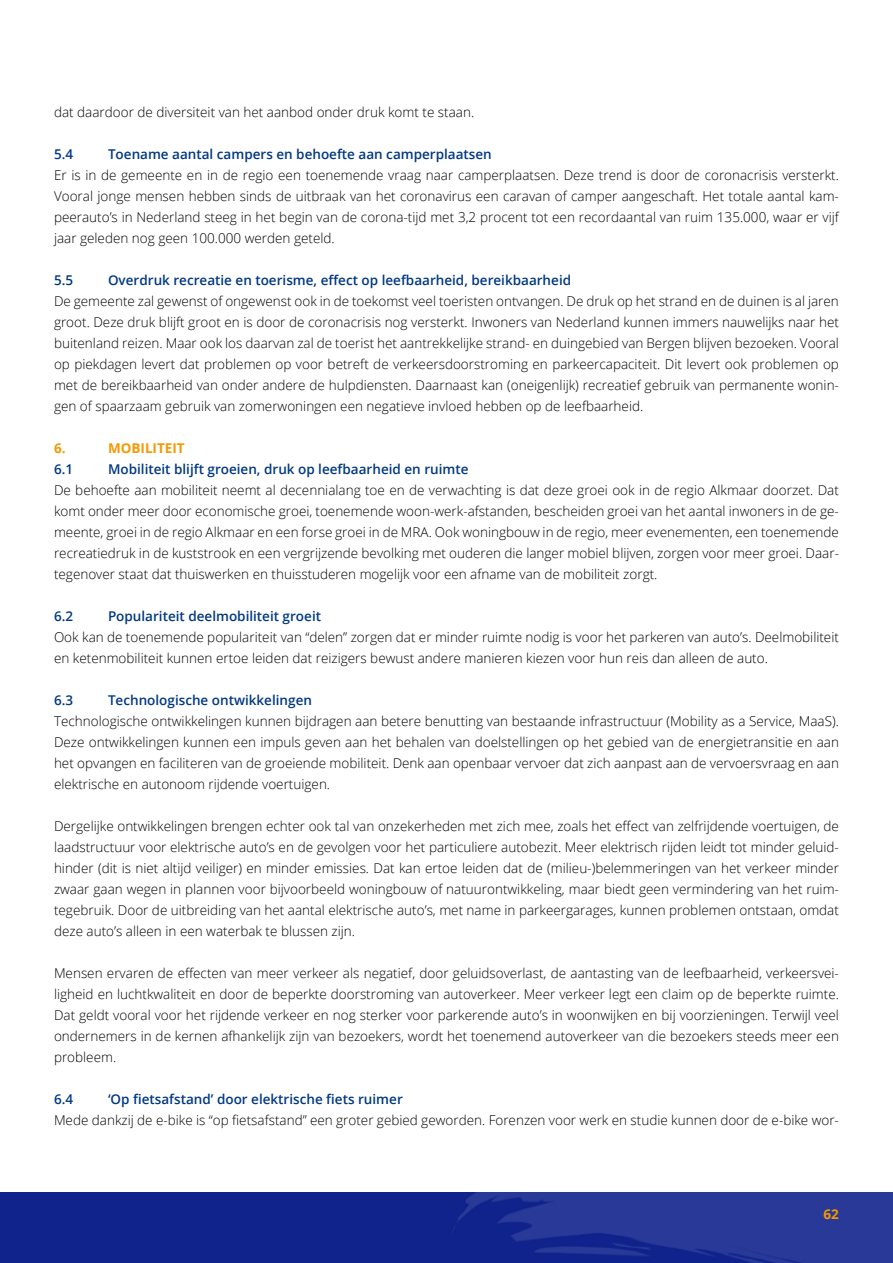
<style>
.page{position:relative;width:893px;height:1263px;background:#fff}
.page>*{position:absolute;margin:0;border:0;box-sizing:border-box;transform-origin:0 0}
.t1{font:300 13.5px/21px "Open Sans";color:#000;text-align:justify}
.t2{font:600 13.5px "Open Sans";color:#003883}
.t3{font:700 13.5px "Open Sans";color:#f49902}
</style>
<div class="page">
<img style="left:0;top:1192px;width:893px;height:71px">
<p class="t1" style="left:54px;top:101px;width:422px">dat daardoor de diversiteit van het aanbod onder druk komt te staan.</p>
<p class="t2" style="left:54px;top:144px;width:21px">5.4</p>
<p class="t2" style="left:108px;top:144px;width:385px">Toename aantal campers en behoefte aan camperplaatsen</p>
<p class="t1" style="left:54px;top:164px;width:786px">Er is in de gemeente en in de regio een toenemende vraag naar camperplaatsen. Deze trend is door de coronacrisis versterkt.<br>Vooral jonge mensen hebben sinds de uitbraak van het coronavirus een caravan of camper aangeschaft. Het totale aantal kam&shy;peerauto’s in Nederland steeg in het begin van de corona-tijd met 3,2 procent tot een recordaantal van ruim 135.000, waar er vijf jaar geleden nog geen 100.000 werden geteld.</p>
<p class="t2" style="left:54px;top:270px;width:21px">5.5</p>
<p class="t2" style="left:108px;top:270px;width:465px">Overdruk recreatie en toerisme, effect op leefbaarheid, bereikbaarheid</p>
<p class="t1" style="left:54px;top:290px;width:786px">De gemeente zal gewenst of ongewenst ook in de toekomst veel toeristen ontvangen. De druk op het strand en de duinen is al jaren groot. Deze druk blijft groot en is door de coronacrisis nog versterkt. Inwoners van Nederland kunnen immers nauwelijks naar het buitenland reizen. Maar ook los daarvan zal de toerist het aantrekkelijke strand- en duingebied van Bergen blijven bezoeken. Vooral op piekdagen levert dat problemen op voor betreft de verkeersdoorstroming en parkeercapaciteit. Dit levert ook problemen op met de bereikbaarheid van onder andere de hulpdiensten. Daarnaast kan (oneigenlijk) recreatief gebruik van permanente wonin&shy;gen of spaarzaam gebruik van zomerwoningen een negatieve invloed hebben op de leefbaarheid.</p>
<p class="t3" style="left:54px;top:438px;width:25px">6. Mobilit</p>
<p class="t3" style="left:165px;top:438px;width:14px">eit</p>
<p class="t2" style="left:54px;top:460px;width:21px">6.1</p>
<p class="t2" style="left:108px;top:460px;width:362px">Mobiliteit blijft groeien, druk op leefbaarheid en ruimte</p>
<p class="t1" style="left:54px;top:479px;width:786px">De behoefte aan mobiliteit neemt al decennialang toe en de verwachting is dat deze groei ook in de regio Alkmaar doorzet. Dat komt onder meer door economische groei, toenemende woon-werk-afstanden, bescheiden groei van het aantal inwoners in de ge&shy;meente, groei in de regio Alkmaar en een forse groei in de MRA. Ook woningbouw in de regio, meer evenementen, een toenemende recreatiedruk in de kuststrook en een vergrijzende bevolking met ouderen die langer mobiel blijven, zorgen voor meer groei. Daar&shy;tegenover staat dat thuiswerken en thuisstuderen mogelijk voor een afname van de mobiliteit zorgt.</p>
<p class="t2" style="left:54px;top:607px;width:21px">6.2</p>
<p class="t2" style="left:108px;top:607px;width:215px">Populariteit deelmobiliteit groeit</p>
<p class="t1" style="left:54px;top:626px;width:786px">Ook kan de toenemende populariteit van “delen” zorgen dat er minder ruimte nodig is voor het parkeren van auto’s. Deelmobiliteit en ketenmobiliteit kunnen ertoe leiden dat reizigers bewust andere manieren kiezen voor hun reis dan alleen de auto.</p>
<p class="t2" style="left:54px;top:691px;width:21px">6.3</p>
<p class="t2" style="left:108px;top:691px;width:205px">Technologische ontwikkelingen</p>
<p class="t1" style="left:54px;top:710px;width:786px">Technologische ontwikkelingen kunnen bijdragen aan betere benutting van bestaande infrastructuur (Mobility as a Service, MaaS).<br>Deze ontwikkelingen kunnen een impuls geven aan het behalen van doelstellingen op het gebied van de energietransitie en aan het opvangen en faciliteren van de groeiende mobiliteit. Denk aan openbaar vervoer dat zich aanpast aan de vervoersvraag en aan elektrische en autonoom rijdende voertuigen.</p>
<p class="t1" style="left:54px;top:815px;width:786px">Dergelijke ontwikkelingen brengen echter ook tal van onzekerheden met zich mee, zoals het effect van zelfrijdende voertuigen, de laadstructuur voor elektrische auto’s en de gevolgen voor het particuliere autobezit. Meer elektrisch rijden leidt tot minder geluid&shy;hinder (dit is niet altijd veiliger) en minder emissies. Dat kan ertoe leiden dat de (milieu-)belemmeringen van het verkeer minder zwaar gaan wegen in plannen voor bijvoorbeeld woningbouw of natuurontwikkeling, maar biedt geen vermindering van het ruim&shy;tegebruik. Door de uitbreiding van het aantal elektrische auto’s, met name in parkeergarages, kunnen problemen ontstaan, omdat deze auto’s alleen in een waterbak te blussen zijn.</p>
<p class="t1" style="left:54px;top:962px;width:786px">Mensen ervaren de effecten van meer verkeer als negatief, door geluidsoverlast, de aantasting van de leefbaarheid, verkeersvei&shy;ligheid en luchtkwaliteit en door de beperkte doorstroming van autoverkeer. Meer verkeer legt een claim op de beperkte ruimte.<br>Dat geldt vooral voor het rijdende verkeer en nog sterker voor parkerende auto’s in woonwijken en bij voorzieningen. Terwijl veel ondernemers in de kernen afhankelijk zijn van bezoekers, wordt het toenemend autoverkeer van die bezoekers steeds meer een probleem.</p>
<p class="t2" style="left:54px;top:1090px;width:21px">6.4</p>
<p class="t2" style="left:108px;top:1090px;width:296px">‘Op fietsafstand’ door elektrische fiets ruimer</p>
<p class="t1" style="left:54px;top:1109px;width:786px">Mede dankzij de e-bike is “op fietsafstand” een groter gebied geworden. Forenzen voor werk en studie kunnen door de e-bike wor-</p>
<p class="t3" style="left:824px;top:1205px;width:17px">62</p>
</div>
